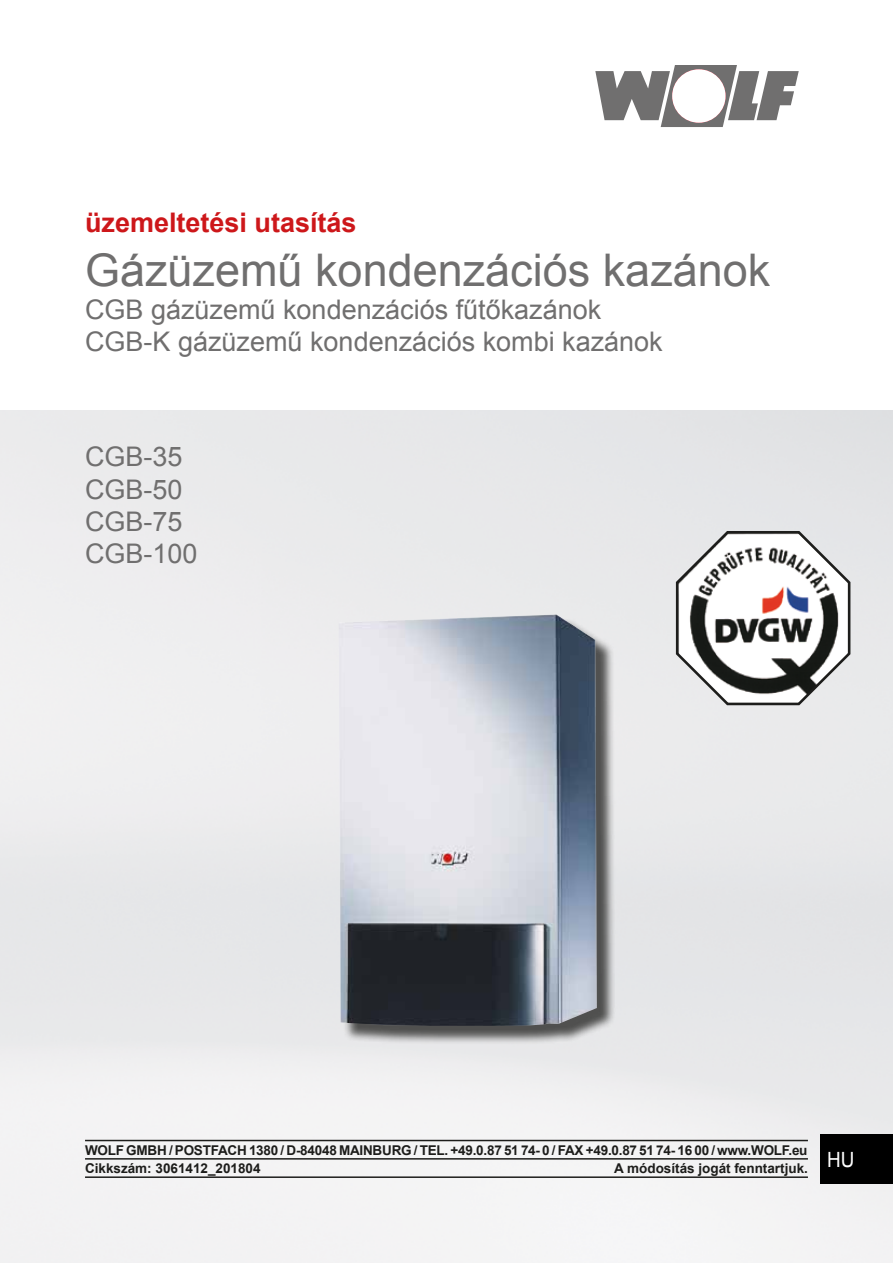
<style>
.page{position:relative;width:893px;height:1263px;background:#fff}
.page>*{position:absolute;margin:0;border:0;box-sizing:border-box;transform-origin:0 0}
.t1{font:45px "Arial";color:#706f6f}
.t2{font:27px/32.4px "Arial";color:#706f6f}
.t3{font:700 27px "Arial";color:#cd171a}
.t4{font:700 13.5px/18.3px "Arial";letter-spacing:-.015em;color:#1d1d1b}
</style>
<div class="page">
<svg style="left:595px;top:65px;width:204px;height:62px"></svg>
<img style="left:0;top:410px;width:893px;height:853px">
<div style="left:672px;top:69px;width:54px;height:54px;background:#fff;border-radius:50%"></div>
<hr style="left:85px;top:1140px;width:723px;height:1px;background:#1d1d1b">
<hr style="left:85px;top:1158px;width:723px;height:1px;background:#1d1d1b">
<hr style="left:85px;top:1176px;width:723px;height:2px;background:#1d1d1b">
<div style="left:821px;top:1134px;width:72px;height:50px;background:#000"></div>
<svg style="left:675px;top:529px;width:177px;height:177px"></svg>
<div style="left:341px;top:617px;width:274px;height:427px;background:#1d1d1b;opacity:.75"></div>
<img style="left:339px;top:614px;width:258px;height:412px">
<h2 class="t3" style="left:85px;top:205px;width:273px">üzemeltetési utasítás</h2>
<h1 class="t1" style="left:85px;top:241px;width:687px">Gázüzemű kondenzációs kazánok</h1>
<h2 class="t2" style="left:85px;top:293px;width:579px">CGB gázüzemű kondenzációs fűtőkazánok<br>CGB-K gázüzemű kondenzációs kombi kazánok</h2>
<h2 class="t2" style="left:85px;top:441px;width:114px">CGB-35<br>CGB-50<br>CGB-75<br>CGB-100</h2>
<p class="t4" style="left:85px;top:1141px;width:724px">WOLF GMBH / POSTFACH 1380 / D-84048 MAINBURG / TEL. +49.0.87 51 74- 0 / FAX +49.0.87 51 74- 16 00 / www.WOLF.eu<br>Cikkszám: 3061412_201804</p>
<p class="t4" style="left:614px;top:1159px;width:242px">A módosítás jogát fenntartjuk. <sup>HU</sup></p>
</div>
